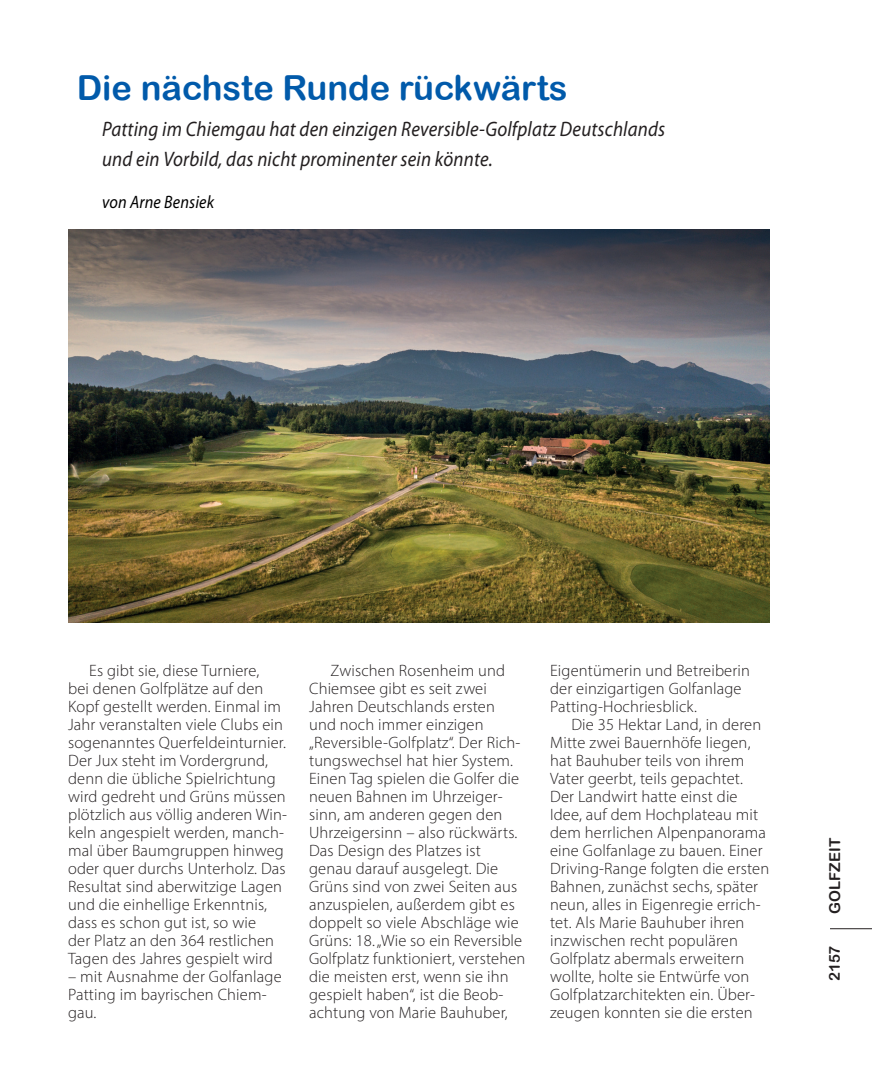
<style>
.page{position:relative;width:872px;height:1085px;background:#fff}
.page>*{position:absolute;margin:0;border:0;box-sizing:border-box;transform-origin:0 0}
.Headline_2{font:34.5px "Arial Rounded MT Bold";color:#015aaa}
.Innenseiten_Abstract{font:italic 21px/30px "Myriad Pro";letter-spacing:.01em;color:#231f20;scale:.9 1}
.Innenseiten_Abstract-2{font:italic 18px "Myriad Pro";letter-spacing:.01em;color:#000;scale:.9 1}
.Innenseiten_fliessei{font:300 16.5px/18px "Myriad Pro";letter-spacing:.01em;color:#231f20}
.t1{font:15px "Arial Rounded MT Bold";color:#231f20}
</style>
<div class="page">
<hr style="left:830px;top:928px;width:42px;height:1px;background:#231f20">
<img style="left:68px;top:230px;width:702px;height:392px">
<p class="Headline_2" style="left:77px;top:67px;width:492px">Die nächste Runde rückwärts</p>
<p class="Innenseiten_Abstract" style="left:102px;top:113px;width:627px">Patting im Chiemgau hat den einzigen Reversible-Golfplatz Deutschlands und ein Vorbild, das nicht prominenter sein könnte.</p>
<p class="Innenseiten_Abstract-2" style="left:102px;top:191px;width:126px">von Arne Bensiek</p>
<p class="Innenseiten_fliessei" style="left:68px;top:661px;width:220px;text-indent:21px">Es gibt sie, diese Turniere,<br>bei denen Golfplätze auf den<br>Kopf gestellt werden. Einmal im<br>Jahr veranstalten viele Clubs ein sogenanntes Querfeldeinturnier.<br>Der Jux steht im Vordergrund, denn die übliche Spielrichtung wird gedreht und Grüns müssen plötzlich aus völlig anderen Win&shy;keln angespielt werden, manch&shy;mal über Baumgruppen hinweg oder quer durchs Unterholz. Das<br>Resultat sind aberwitzige Lagen und die einhellige Erkenntnis, dass es schon gut ist, so wie<br>der Platz an den 364 restlichen<br>Tagen des Jahres gespielt wird</p>
<p class="Innenseiten_fliessei" style="left:68px;top:967px;width:215px">– mit Ausnahme der Golfanlage<br>Patting im bayrischen Chiem&shy;gau.</p>
<p class="Innenseiten_fliessei" style="left:309px;top:661px;width:218px;text-indent:21px">Zwischen Rosenheim und<br>Chiemsee gibt es seit zwei<br>Jahren Deutschlands ersten und noch immer einzigen „Reversible-Golfplatz“. Der Rich&shy;tungswechsel hat hier System.<br>Einen Tag spielen die Golfer die neuen Bahnen im Uhrzeiger&shy;sinn, am anderen gegen den<br>Uhrzeigersinn – also rückwärts.<br>Das Design des Platzes ist genau darauf ausgelegt. Die<br>Grüns sind von zwei Seiten aus anzuspielen, außerdem gibt es doppelt so viele Abschläge wie<br>Grüns: 18. „Wie so ein Reversible<br>Golfplatz funktioniert, verstehen die meisten erst, wenn sie ihn gespielt haben“, ist die Beob&shy;achtung von Marie Bauhuber,</p>
<p class="Innenseiten_fliessei" style="left:550px;top:661px;width:201px">Eigentümerin und Betreiberin der einzigartigen Golfanlage<br>Patting-Hochriesblick.</p>
<p class="Innenseiten_fliessei" style="left:550px;top:715px;width:221px;text-indent:21px">Die 35 Hektar Land, in deren<br>Mitte zwei Bauernhöfe liegen, hat Bauhuber teils von ihrem<br>Vater geerbt, teils gepachtet.<br>Der Landwirt hatte einst die<br>Idee, auf dem Hochplateau mit dem herrlichen Alpenpanorama eine Golfanlage zu bauen. Einer<br>Driving-Range folgten die ersten<br>Bahnen, zunächst sechs, später neun, alles in Eigenregie errich&shy;tet. Als Marie Bauhuber ihren inzwischen recht populären<br>Golfplatz abermals erweitern wollte, holte sie Entwürfe von<br>Golfplatzarchitekten ein. Über&shy;zeugen konnten sie die ersten</p>
<p class="t1" style="left:826px;top:913px;width:77px;rotate:-90deg">GOLFZEIT</p>
<p class="t1" style="left:825px;top:980px;width:36px;rotate:-90deg">2157</p>
</div>
